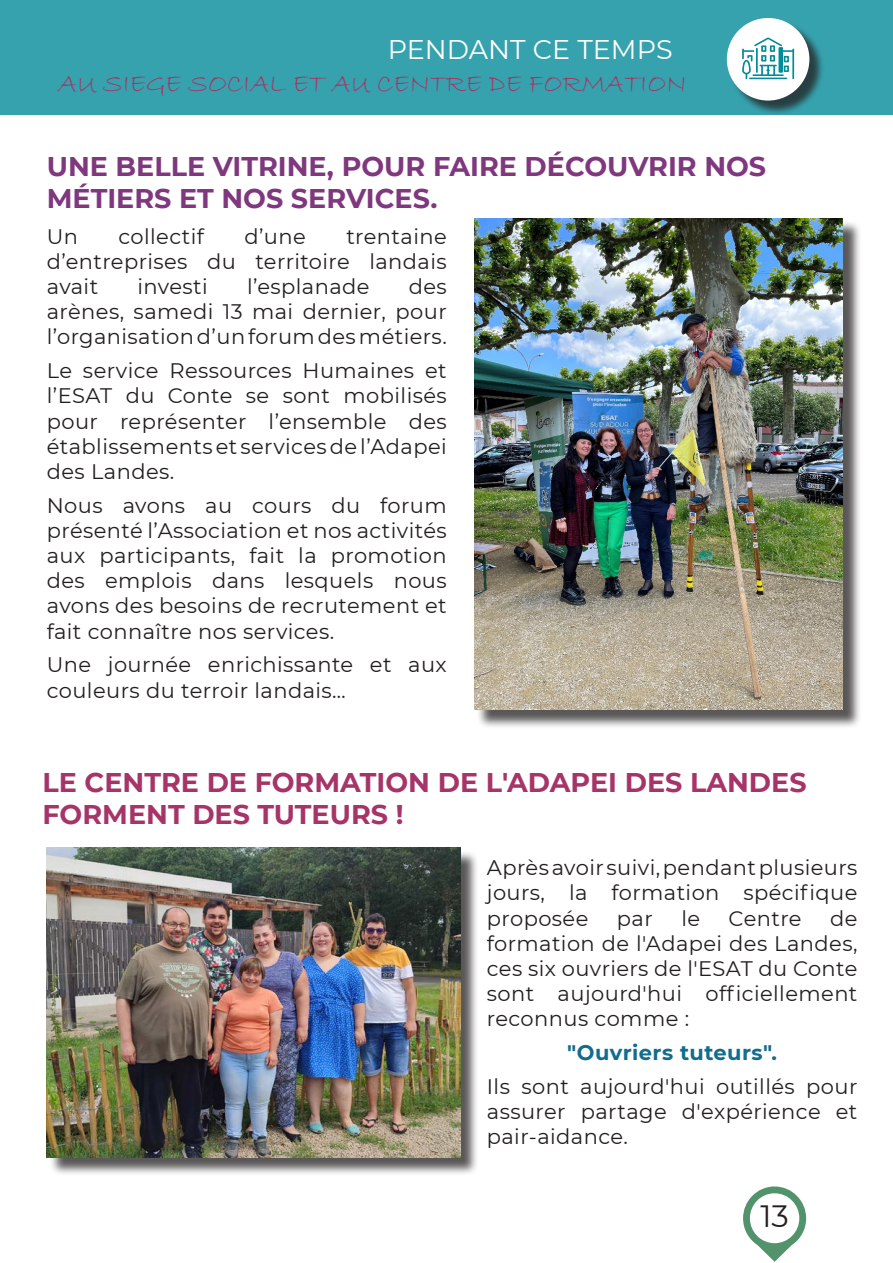
<style>
.page{position:relative;width:893px;height:1263px;background:#fff}
.page>*{position:absolute;margin:0;border:0;box-sizing:border-box;transform-origin:0 0}
.t1{font:30.75px "Montserrat";color:#231f20}
.t2{font:700 27px/32.4px "Montserrat";color:#7f377d}
.t3{font:700 27px/32.4px "Montserrat";color:#a63468}
.t4{font:27px "Bradley Hand ITC";color:#ac2f63}
.t5{font:27px "Montserrat";color:#fff}
.t6{font:21px/25.2px "Montserrat";letter-spacing:.02em;color:#231f20;text-align:justify}
.t7{font:700 21px "Montserrat";letter-spacing:.02em;color:#126c8d}
</style>
<div class="page">
<svg style="left:743px;top:1186px;width:63px;height:76px"></svg>
<div style="left:1px;top:0;width:892px;height:115px;background:#36a2ae"></div>
<div style="left:729px;top:20px;width:95px;height:96px;background:#231f20;opacity:.75"></div>
<div style="left:727px;top:18px;width:82px;height:83px;background:#fff;border-radius:50%"></div>
<svg style="left:742px;top:38px;width:52px;height:41px"></svg>
<div style="left:476px;top:221px;width:385px;height:507px;background:#231f20;opacity:.75"></div>
<img style="left:474px;top:218px;width:369px;height:492px">
<div style="left:49px;top:850px;width:430px;height:326px;background:#231f20;opacity:.75"></div>
<img style="left:47px;top:847px;width:413px;height:310px">
<p class="t5" style="left:388px;top:31px;width:286px">PENDANT CE TEMPS</p>
<p class="t4" style="left:58px;top:66px;width:630px">AU SIEGE SOCIAL ET AU CENTRE DE FORMATION</p>
<p class="t2" style="left:47px;top:148px;width:721px">UNE BELLE VITRINE, POUR FAIRE DÉCOUVRIR NOS<br>MÉTIERS ET NOS SERVICES.</p>
<p class="t6" style="left:47px;top:223px;width:33px">Un</p>
<p class="t6" style="left:119px;top:223px;width:87px">collectif</p>
<p class="t6" style="left:244px;top:223px;width:63px">d’une</p>
<p class="t6" style="left:47px;top:223px;width:401px;text-indent:300px">trentaine d’entreprises du territoire landais avait</p>
<p class="t6" style="left:137px;top:273px;width:72px">investi</p>
<p class="t6" style="left:247px;top:273px;width:124px">l’esplanade</p>
<p class="t6" style="left:47px;top:273px;width:401px;text-indent:362px">des arènes, samedi 13 mai dernier, pour l’organisation d’un forum des métiers.</p>
<p class="t6" style="left:47px;top:357px;width:402px">Le service Ressources Humaines et l’ESAT du Conte se sont mobilisés pour représenter l’ensemble des établissements et services de l’Adapei des Landes.</p>
<p class="t6" style="left:47px;top:492px;width:402px">Nous avons au cours du forum présenté l’Association et nos activités aux participants, fait la promotion des emplois dans lesquels nous avons des besoins de recrutement et fait connaître nos services.</p>
<p class="t6" style="left:47px;top:651px;width:402px">Une journée enrichissante et aux couleurs du terroir landais…</p>
<p class="t3" style="left:43px;top:765px;width:765px">LE CENTRE DE FORMATION DE L'ADAPEI DES LANDES<br>FORMENT DES TUTEURS !</p>
<p class="t6" style="left:487px;top:854px;width:372px">Après avoir suivi, pendant plusieurs jours, la formation spécifique proposée</p>
<p class="t6" style="left:487px;top:905px;width:372px;text-indent:343px">de formation de l'Adapei des Landes, ces six ouvriers de l'ESAT du Conte sont aujourd'hui officiellement reconnus comme :</p>
<p class="t7" style="left:567px;top:1037px;width:211px">"Ouvriers tuteurs".</p>
<p class="t6" style="left:487px;top:1073px;width:372px">Ils sont aujourd'hui outillés pour assurer partage d'expérience et pair-aidance.</p>
<p class="t6" style="left:617px;top:905px;width:37px">par</p>
<p class="t6" style="left:681px;top:905px;width:20px">le</p>
<p class="t6" style="left:729px;top:905px;width:74px">Centre</p>
<h1 class="t1" style="left:760px;top:1195px;width:30px">13</h1>
</div>
